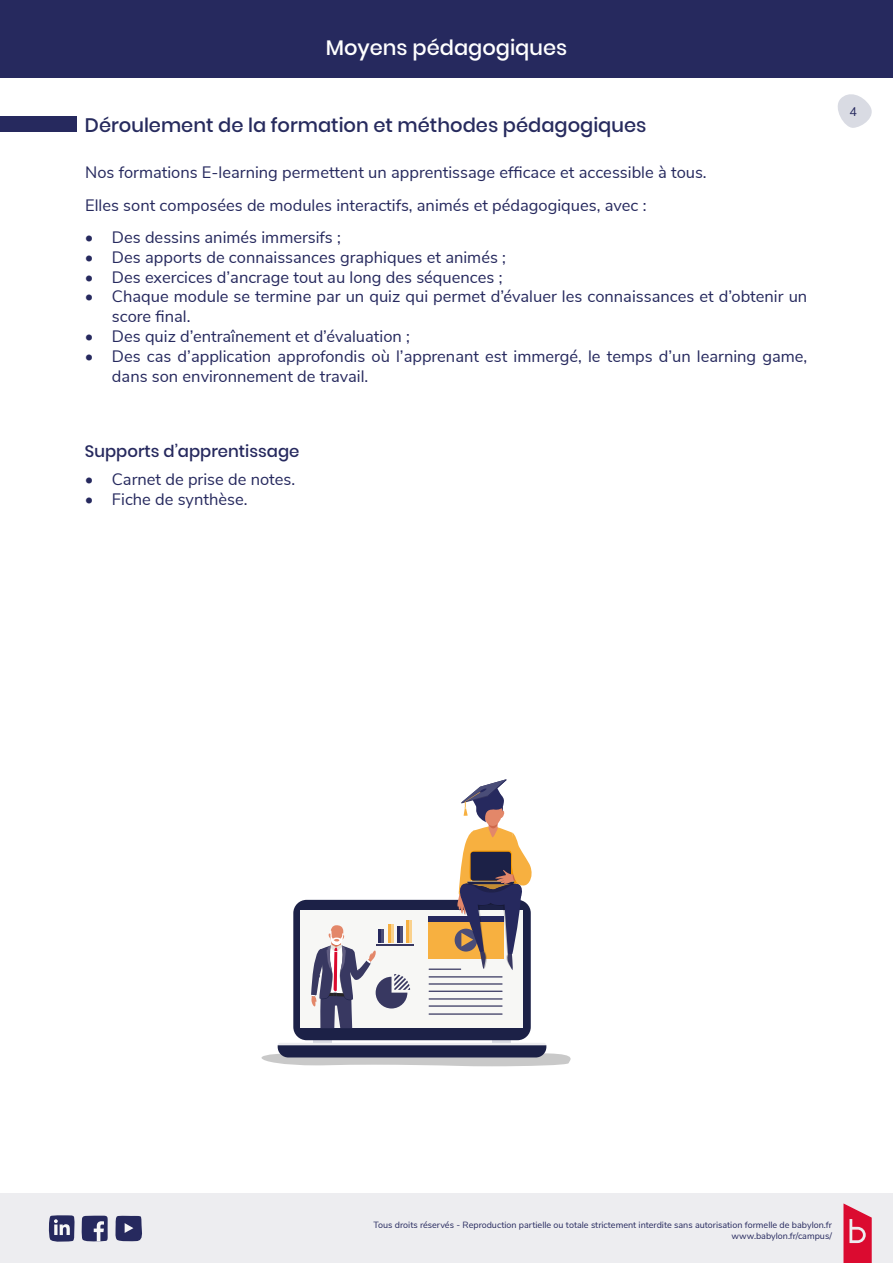
<style>
.page{position:relative;width:893px;height:1263px;background:#fff}
.page>*{position:absolute;margin:0;border:0;box-sizing:border-box;transform-origin:0 0}
.t1{font:500 21px "Poppins";color:#fff}
.t2{font:500 19.5px "Poppins";color:#272b5e}
.t3{font:16.5px/19.8px "Nunito Sans";color:#26295e}
.t4{font:500 16.5px "Poppins";color:#26295e}
.t5{font:12.6px "Nunito Sans";color:#26295e}
.t6{font:9px/10.8px "Nunito Sans";color:#26295e;text-align:right}
</style>
<div class="page">
<div style="left:0;top:1193px;width:893px;height:70px;background:#ededf0"></div>
<svg style="left:843px;top:1203px;width:29px;height:60px"></svg>
<svg style="left:837px;top:94px;width:35px;height:34px"></svg>
<div style="left:0;top:0;width:893px;height:77px;background:#26295e"></div>
<svg style="left:48px;top:1215px;width:27px;height:27px"></svg>
<svg style="left:81px;top:1215px;width:27px;height:27px"></svg>
<svg style="left:115px;top:1215px;width:27px;height:27px"></svg>
<div style="left:0;top:117px;width:77px;height:15px;background:#26295e"></div>
<svg style="left:261px;top:779px;width:310px;height:287px"></svg>
<p class="t1" style="left:326px;top:35px;width:243px">Moyens pédagogiques</p>
<p class="t2" style="left:85px;top:114px;width:563px">Déroulement de la formation et méthodes pédagogiques</p>
<p class="t3" style="left:85px;top:155px;width:623px;line-height:33px">Nos formations E-learning permettent un apprentissage efficace et accessible à tous.<br>Elles sont composées de modules interactifs, animés et pédagogiques, avec :</p>
<p class="t3" style="left:85px;top:226px;width:257px">• Des dessins animés immersifs ;</p>
<p class="t3" style="left:85px;top:246px;width:422px">• Des apports de connaissances graphiques et animés ;</p>
<p class="t3" style="left:85px;top:266px;width:419px">• Des exercices d’ancrage tout au long des séquences ;</p>
<p class="t3" style="left:112px;top:286px;width:697px;text-indent:-27px">• Chaque module se termine par un quiz qui permet d’évaluer les connaissances et d’obtenir un score final.</p>
<p class="t3" style="left:85px;top:325px;width:326px">• Des quiz d’entraînement et d’évaluation ;</p>
<p class="t3" style="left:112px;top:345px;width:697px;text-indent:-27px">• Des cas d’application approfondis où l’apprenant est immergé, le temps d’un learning game, dans son environnement de travail.</p>
<p class="t4" style="left:85px;top:442px;width:216px">Supports d’apprentissage</p>
<p class="t3" style="left:85px;top:468px;width:212px">• Carnet de prise de notes.</p>
<p class="t3" style="left:85px;top:488px;width:164px">• Fiche de synthèse.</p>
<p class="t5" style="left:850px;top:102px;width:9px">4</p>
<p class="t6" style="left:374px;top:1219px;width:460px">Tous droits réservés - Reproduction partielle ou totale strictement interdite sans autorisation formelle de babylon.fr www.babylon.fr/campus/</p>
</div>
